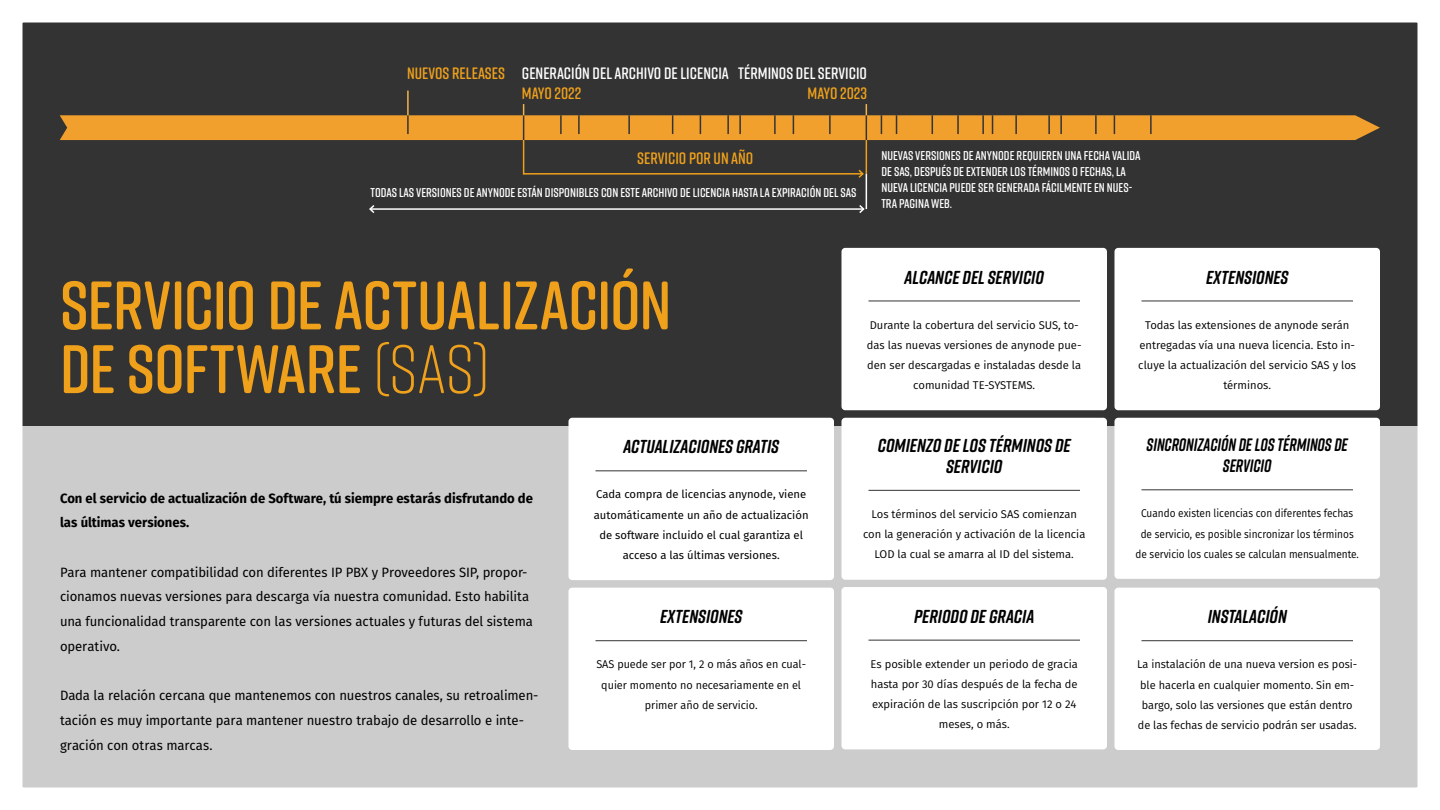
<style>
.page{position:relative;width:1440px;height:810px;background:#ccc}
.page>*{position:absolute;margin:0;border:0;box-sizing:border-box;transform-origin:0 0}
.t1{font:600 68.47px/63.8px "Rift Soft";letter-spacing:-.01em;color:#f0a11b}
.t2{font:italic 700 18.75px/21px "Rift Soft";color:#000;text-align:center}
.t3{font:italic 700 18px/21px "Rift Soft";color:#000;text-align:center;scale:.9 1}
.t4{font:600 16.5px/20.2px "Rift Soft";color:#fff}
.t5{font:600 16.5px "Rift Soft";color:#f0a11b}
.t6{font:13.5px/24.8px "Fira Sans";letter-spacing:-.01em;color:#000}
.t7{font:700 13.5px/24.8px "Fira Sans";letter-spacing:-.005em;color:#000}
.t8{font:600 12.75px/15.8px "Rift Soft";color:#fff}
.t9{font:11.25px/20.2px "Fira Sans";color:#000;text-align:center}
.t10{font:11.25px/20.2px "Fira Sans";color:#000;text-align:center}
.t11{font:11.25px/20.2px "Fira Sans";color:#000;text-align:center;scale:.9 1}
.s1{color:#f0a11b}
.s2{font-weight:300}
</style>
<div class="page">
<div style="left:0;top:0;width:1440px;height:426px;background:#333"></div>
<div style="left:568px;top:418px;width:266px;height:162px;background:#fff;border-radius:4px"></div>
<hr style="left:596px;top:470px;width:211px;height:1px;background:#333">
<div style="left:841px;top:248px;width:266px;height:162px;background:#fff;border-radius:4px"></div>
<hr style="left:868px;top:301px;width:212px;height:1px;background:#333">
<div style="left:841px;top:418px;width:266px;height:162px;background:#fff;border-radius:4px"></div>
<hr style="left:868px;top:490px;width:212px;height:1px;background:#333">
<div style="left:568px;top:588px;width:266px;height:162px;background:#fff;border-radius:4px"></div>
<hr style="left:595px;top:640px;width:212px;height:1px;background:#333">
<div style="left:841px;top:587px;width:266px;height:162px;background:#fff;border-radius:4px"></div>
<hr style="left:868px;top:640px;width:212px;height:1px;background:#333">
<div style="left:1114px;top:248px;width:266px;height:162px;background:#fff;border-radius:4px"></div>
<hr style="left:1142px;top:301px;width:211px;height:1px;background:#333">
<div style="left:1114px;top:588px;width:266px;height:162px;background:#fff;border-radius:4px"></div>
<hr style="left:1141px;top:640px;width:212px;height:1px;background:#333">
<div style="left:1114px;top:418px;width:266px;height:161px;background:#fff;border-radius:4px"></div>
<hr style="left:1141px;top:489px;width:212px;height:1px;background:#333">
<hr style="left:407px;top:91px;width:2px;height:24px;background:#f3b448">
<svg style="left:60px;top:104px;width:1320px;height:36px"></svg>
<hr style="left:523px;top:140px;width:1px;height:35px;background:#f0a11b">
<hr style="left:866px;top:140px;width:1px;height:34px;background:#f0a11b">
<hr style="left:524px;top:173px;width:339px;height:2px;background:#f0a11b">
<svg style="left:857px;top:169px;width:7px;height:9px"></svg>
<hr style="left:370px;top:208px;width:494px;height:2px;background:#fff">
<svg style="left:369px;top:205px;width:7px;height:8px"></svg>
<svg style="left:858px;top:203px;width:8px;height:10px"></svg>
<hr style="left:866px;top:174px;width:1px;height:35px;background:#fff">
<div style="left:0;top:0;width:1440px;height:810px;border:22px solid #fff"></div>
<h3 class="t4" style="left:522px;top:62px;width:209px;text-indent:-115px"><span class="s1">NUEVOS RELEASES</span> GENERACIÓN DEL ARCHIVO DE LICENCIA<br><span class="s1">MAYO 2022</span></h3>
<h3 class="t4" style="left:738px;top:62px;width:130px">TÉRMINOS DEL SERVICIO</h3>
<h3 class="t5" style="left:808px;top:81px;width:61px">MAYO 2023</h3>
<h3 class="t5" style="left:637px;top:146px;width:118px">SERVICIO POR UN AÑO</h3>
<p class="t8" style="left:371px;top:184px;width:487px">TODAS LAS VERSIONES DE ANYNODE ESTÁN DISPONIBLES CON ESTE ARCHIVO DE LICENCIA HASTA LA EXPIRACIÓN DEL SAS</p>
<p class="t8" style="left:881px;top:148px;width:261px">NUEVAS VERSIONES DE ANYNODE REQUIEREN UNA FECHA VALIDA DE SAS, DESPUÉS DE EXTENDER LOS TÉRMINOS O FECHAS, LA NUEVA LICENCIA PUEDE SER GENERADA FÁCILMENTE EN NUES-TRA PAGINA WEB.</p>
<h1 class="t1" style="left:60px;top:272px;width:613px">SERVICIO DE ACTUALIZACIÓN<br>DE SOFTWARE <span class="s2">(SAS)</span></h1>
<p class="t7" style="left:60px;top:485px;width:474px">Con el servicio de actualización de Software, tú siempre estarás disfrutando de las últimas versiones.</p>
<p class="t6" style="left:60px;top:560px;width:474px">Para mantener compatibilidad con diferentes IP PBX y Proveedores SIP, propor&shy;cionamos nuevas versiones para descarga vía nuestra comunidad. Esto habilita una funcionalidad transparente con las versiones actuales y futuras del sistema operativo.</p>
<p class="t6" style="left:60px;top:683px;width:480px">Dada la relación cercana que mantenemos con nuestros canales, su retroalimen&shy;tación es muy importante para mantener nuestro trabajo de desarrollo e inte&shy;gración con otras marcas.</p>
<h2 class="t2" style="left:623px;top:436px;width:157px">ACTUALIZACIONES GRATIS</h2>
<p class="t10" style="left:594px;top:484px;width:216px">Cada compra de licencias anynode, viene automáticamente un año de actualización de software incluido el cual garantiza el acceso a las últimas versiones.</p>
<h2 class="t2" style="left:660px;top:606px;width:84px">EXTENSIONES</h2>
<p class="t9" style="left:596px;top:654px;width:211px">SAS puede ser por 1, 2 o más años en cual&shy;quier momento no necesariamente en el primer año de servicio.</p>
<h2 class="t2" style="left:905px;top:266px;width:141px">ALCANCE DEL SERVICIO</h2>
<p class="t9" style="left:867px;top:314px;width:216px">Durante la cobertura del servicio SUS, to&shy;das las nuevas versiones de anynode pue&shy;den ser descargadas e instaladas desde la comunidad TE-SYSTEMS.</p>
<h2 class="t2" style="left:878px;top:434px;width:194px">COMIENZO DE LOS TÉRMINOS DE<br>SERVICIO</h2>
<p class="t9" style="left:863px;top:504px;width:224px">Los términos del servicio SAS comienzan con la generación y activación de la licencia<br>LOD la cual se amarra al ID del sistema.</p>
<h2 class="t2" style="left:914px;top:605px;width:122px">PERIODO DE GRACIA</h2>
<p class="t9" style="left:871px;top:653px;width:209px">Es posible extender un periodo de gracia hasta por 30 días después de la fecha de expiración de las suscripción por 12 o 24 meses, o más.</p>
<h2 class="t2" style="left:1206px;top:266px;width:84px">EXTENSIONES</h2>
<p class="t9" style="left:1138px;top:314px;width:219px">Todas las extensiones de anynode serán entregadas vía una nueva licencia. Esto in&shy;cluye la actualización del servicio SAS y los términos.</p>
<h3 class="t3" style="left:1147px;top:434px;width:225px">SINCRONIZACIÓN DE LOS TÉRMINOS DE<br>SERVICIO</h3>
<p class="t11" style="left:1136px;top:503px;width:250px">Cuando existen licencias con diferentes fechas de servicio, es posible sincronizar los términos de servicio los cuales se calculan mensualmente.</p>
<h2 class="t2" style="left:1208px;top:606px;width:81px">INSTALACIÓN</h2>
<p class="t9" style="left:1137px;top:654px;width:222px">La instalación de una nueva version es posi&shy;ble hacerla en cualquier momento. Sin em&shy;bargo, solo las versiones que están dentro de las fechas de servicio podrán ser usadas.</p>
</div>
